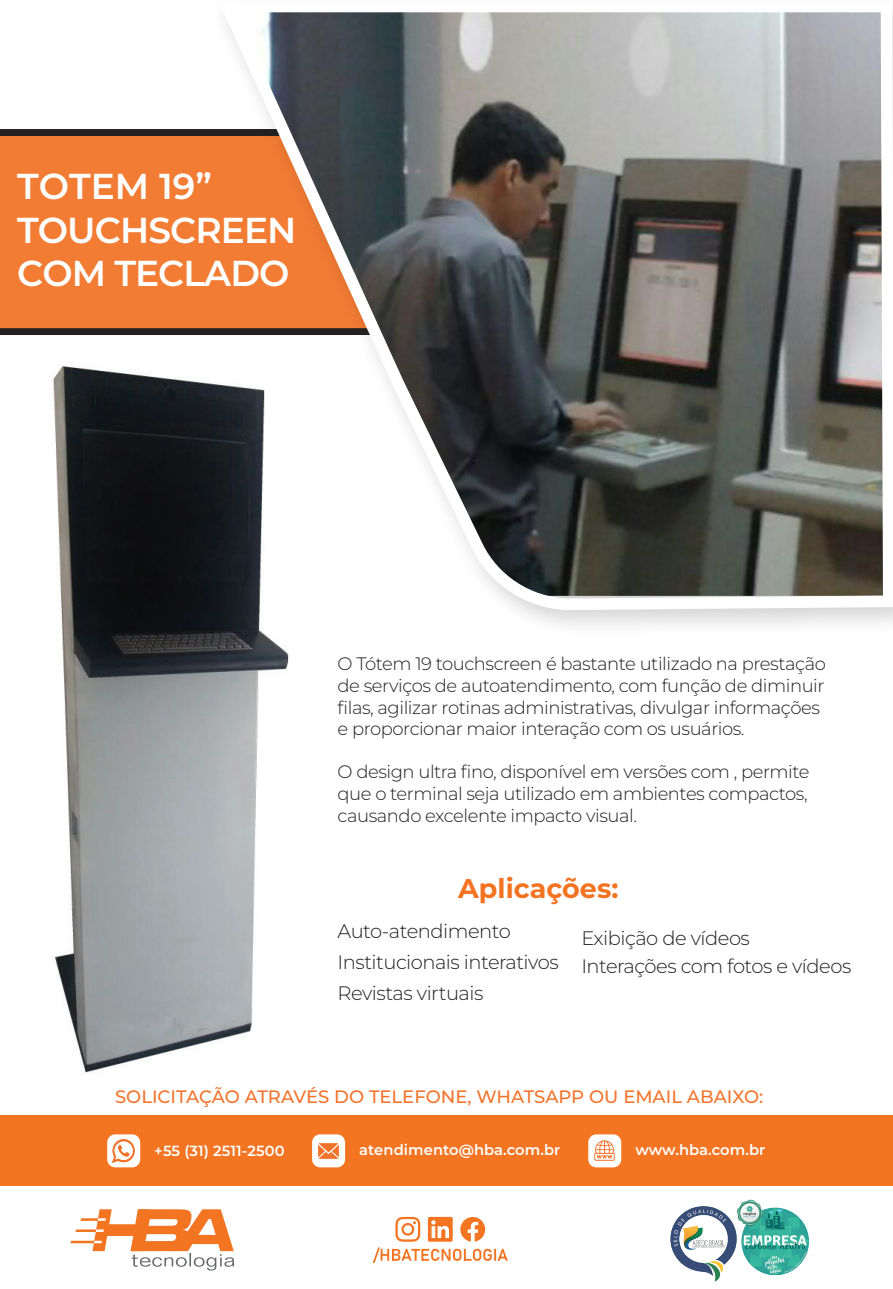
<style>
.page{position:relative;width:893px;height:1289px;background:#fff}
.page>*{position:absolute;margin:0;border:0;box-sizing:border-box;transform-origin:0 0}
.t1{font:600 36px/43.2px "Montserrat";letter-spacing:-.025em;color:#fff}
.t2{font:700 27px "Montserrat";color:#f37321}
.t3{font:300 19.5px/30.8px "Montserrat";letter-spacing:-.025em;color:#231f20}
.t4{font:300 18px/21.6px "Montserrat";letter-spacing:-.025em;color:#231f20}
.t5{font:500 18px "Montserrat";color:#f3732b}
.t6{font:600 14.7px "Montserrat";letter-spacing:.005em;color:#fff}
</style>
<div class="page">
<div style="left:0;top:129px;width:198px;height:206px;background:#f37c34"></div>
<img style="left:198px;top:129px;width:695px;height:497px">
<svg style="left:212px;top:6px;width:681px;height:610px"></svg>
<div style="left:0;top:1115px;width:893px;height:71px;background:#f37421"></div>
<div style="left:312px;top:1134px;width:33px;height:33px;background:#fff;border-radius:8px"></div>
<img style="left:319px;top:1143px;width:19px;height:15px">
<div style="left:107px;top:1134px;width:33px;height:33px;background:#fff;border-radius:8px"></div>
<img style="left:113px;top:1139px;width:22px;height:22px">
<div style="left:588px;top:1134px;width:33px;height:33px;background:#fff;border-radius:8px"></div>
<img style="left:595px;top:1140px;width:20px;height:20px">
<svg style="left:373px;top:1247px;width:135px;height:15px"></svg>
<svg style="left:428px;top:1216px;width:25px;height:25px"></svg>
<svg style="left:460px;top:1217px;width:25px;height:24px"></svg>
<svg style="left:395px;top:1216px;width:25px;height:25px"></svg>
<img style="left:670px;top:1206px;width:66px;height:76px">
<img style="left:736px;top:1199px;width:73px;height:77px">
<svg style="left:70px;top:1209px;width:164px;height:61px"></svg>
<img style="left:53px;top:359px;width:241px;height:714px">
<h1 class="t1" style="left:17px;top:163px;width:281px">TOTEM 19”<br>TOUCHSCREEN<br>COM TECLADO</h1>
<p class="t4" style="left:338px;top:652px;width:490px">O Tótem 19 touchscreen é bastante utilizado na prestação de serviços de autoatendimento, com função de diminuir filas, agilizar rotinas administrativas, divulgar informações e proporcionar maior interação com os usuários.</p>
<p class="t4" style="left:338px;top:760px;width:473px;text-align:justify">O design ultra fino, disponível em versões com , permite que o terminal seja utilizado em ambientes compactos, causando excelente impacto visual.</p>
<h2 class="t2" style="left:458px;top:869px;width:162px">Aplicações:</h2>
<p class="t3" style="left:338px;top:915px;width:223px">Auto-atendimento<br>Institucionais interativos<br>Revistas virtuais</p>
<p class="t3" style="left:581px;top:922px;width:271px;line-height:28.7px">Exibição de vídeos<br>Interações com fotos e vídeos</p>
<p class="t5" style="left:115px;top:1083px;width:650px">SOLICITAÇÃO ATRAVÉS DO TELEFONE, WHATSAPP OU EMAIL ABAIXO:</p>
<p class="t6" style="left:154px;top:1140px;width:132px">+55 (31) 2511-2500</p>
<p class="t6" style="left:359px;top:1139px;width:203px">atendimento@hba.com.br</p>
<p class="t6" style="left:635px;top:1139px;width:132px">www.hba.com.br</p>
</div>
